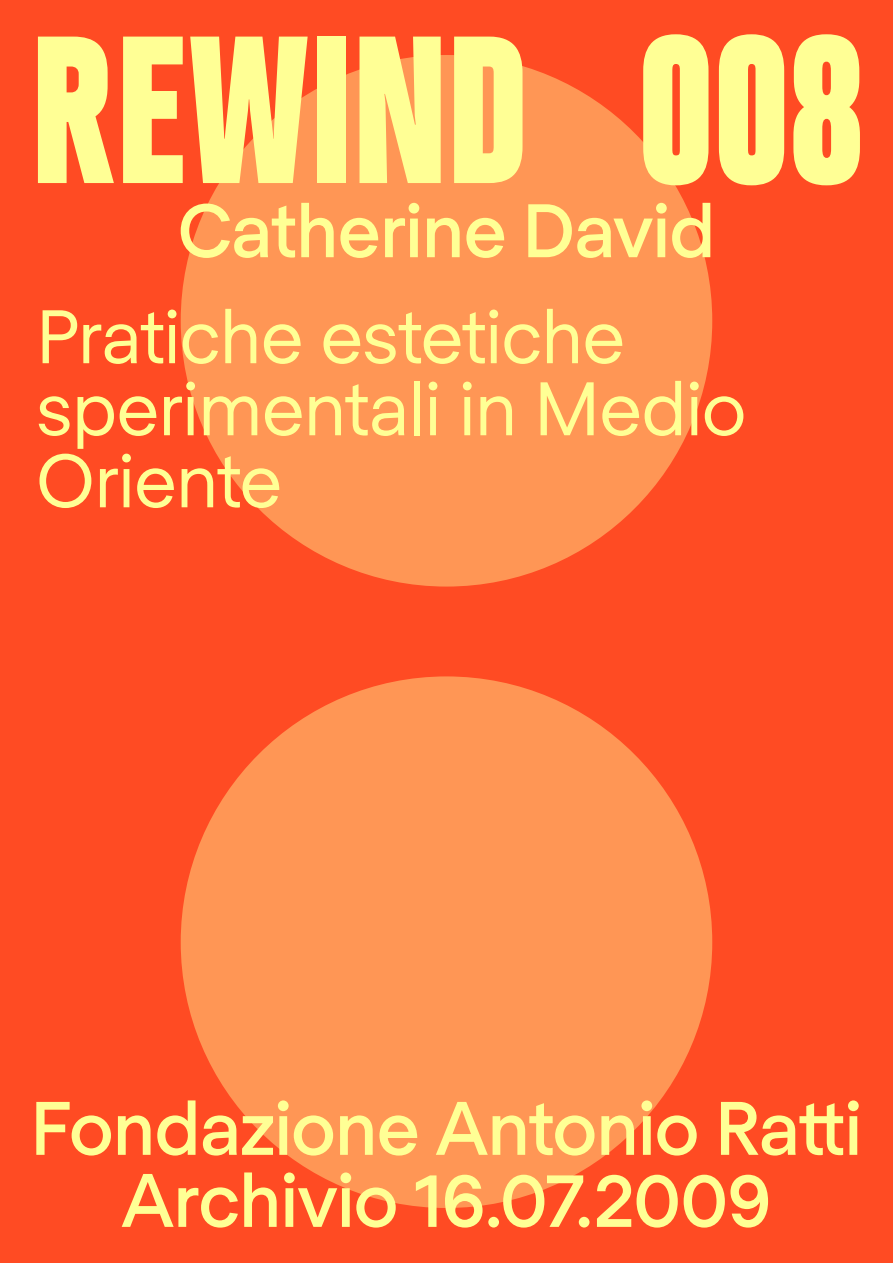
<style>
.page{position:relative;width:893px;height:1263px;background:#ff4b23}
.page>*{position:absolute;margin:0;border:0;box-sizing:border-box;transform-origin:0 0}
.t1{font:800 209.25px "Cairoli Now Condensed";color:#ffff95}
.t2{font:500 73.5px/72px "Regola Pro";letter-spacing:-.01em;color:#ffff95;text-align:center}
.t3{font:73.5px/72px "Regola Pro";letter-spacing:-.015em;color:#ffff95}
</style>
<div class="page">
<div style="left:181px;top:55px;width:531px;height:531px;background:#ff9655;border-radius:50%"></div>
<div style="left:181px;top:676px;width:531px;height:532px;background:#ff9655;border-radius:50%"></div>
<h1 class="t1" style="left:30px;top:-49px;width:835px">REWIND 008</h1>
<p class="t2" style="left:178px;top:190px;width:539px">Catherine David</p>
<p class="t3" style="left:36px;top:297px;width:712px">Pratiche estetiche sperimentali in Medio<br>Oriente</p>
<p class="t2" style="left:31px;top:1088px;width:833px">Fondazione Antonio Ratti<br>Archivio 16.07.2009</p>
</div>
